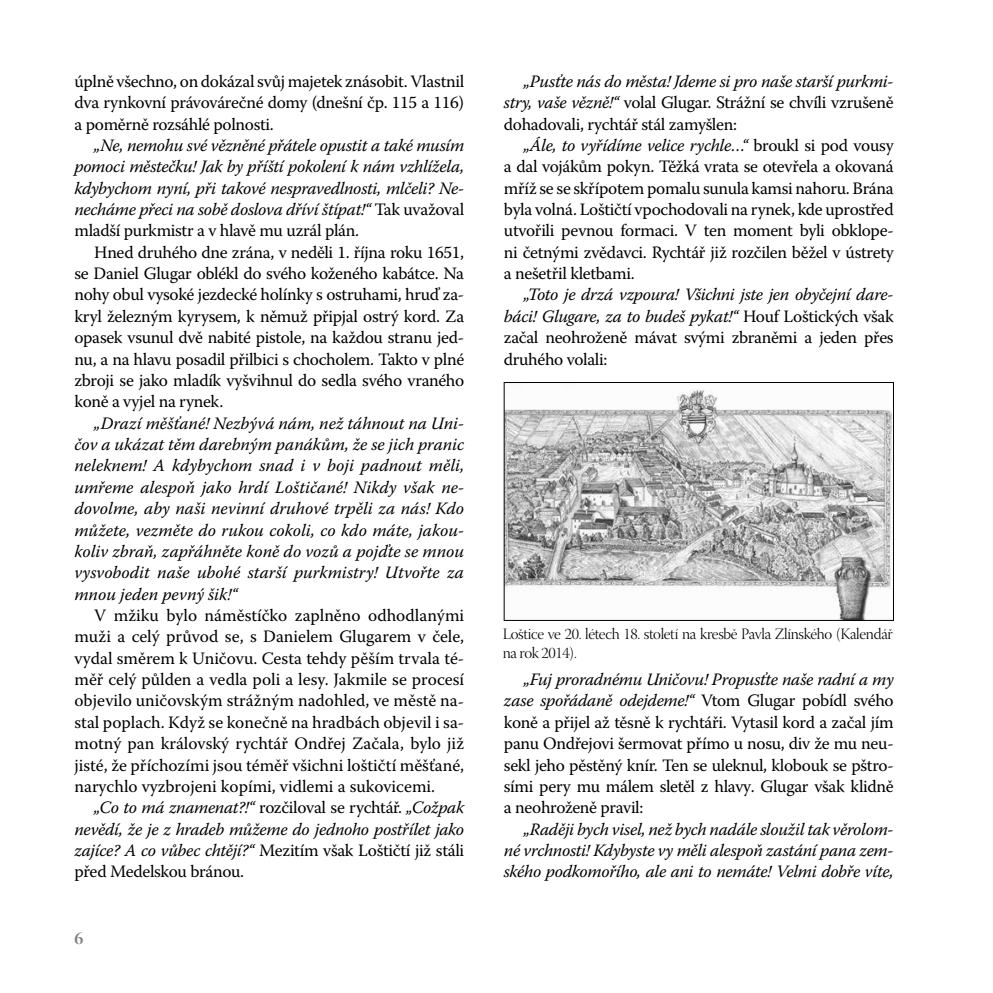
<style>
.page{position:relative;width:993px;height:993px;background:#fff}
.page>*{position:absolute;margin:0;border:0;box-sizing:border-box;transform-origin:0 0}
.t1{font:17.5px "Warnock Pro Bold Disp";color:#808284}
.t2{font:17.32px/21.3px "Warnock Pro";letter-spacing:-.02em;color:#000;text-align:justify}
.t3{font:italic 17.32px/21.3px "Warnock Pro";letter-spacing:-.02em;color:#000;text-align:justify}
.t4{font:15.75px/18.9px "Warnock Pro Light Disp";letter-spacing:-.02em;color:#000}
.s1{font-style:normal}
.s2{font-style:italic}
</style>
<div class="page">
<img style="left:506px;top:389px;width:385px;height:229px">
<div style="left:504px;top:382px;width:389px;height:238px;border:1px solid #000"></div>
<p class="t2" style="left:74px;top:70px;width:391px">úplně všechno, on dokázal svůj majetek znásobit. Vlastnil dva rynkovní právovárečné domy (dnešní čp. 115 a 116) a poměrně rozsáhlé polnosti.</p>
<p class="t3" style="left:74px;top:134px;width:391px;text-indent:20px">„Ne, nemohu své vězněné přátele opustit a také musím pomoci městečku! Jak by příští pokolení k nám vzhlížela, kdybychom nyní, při takové nespravedlnosti, mlčeli? Ne&shy;necháme přeci na sobě doslova dříví štípat!“ <span class="s1">Tak uvažoval mladší purkmistr a v hlavě mu uzrál plán.</span></p>
<p class="t2" style="left:74px;top:241px;width:391px;text-indent:20px">Hned druhého dne zrána, v neděli 1. října roku 1651, se Daniel Glugar oblékl do svého koženého kabátce. Na nohy obul vysoké jezdecké holínky s ostruhami, hruď za&shy;kryl železným kyrysem, k němuž připjal ostrý kord. Za opasek vsunul dvě nabité pistole, na každou stranu jed&shy;nu, a na hlavu posadil přilbici s chocholem. Takto v plné zbroji se jako mladík vyšvihnul do sedla svého vraného koně a vyjel na rynek.</p>
<p class="t3" style="left:74px;top:412px;width:391px;text-indent:20px">„Drazí měšťané! Nezbývá nám, než táhnout na Uni&shy;čov a ukázat těm darebným panákům, že se jich pranic neleknem! A kdybychom snad i v boji padnout měli, umřeme alespoň jako hrdí Loštičané! Nikdy však ne&shy;dovolme, aby naši nevinní druhové trpěli za nás! Kdo můžete, vezměte do rukou cokoli, co kdo máte, jakou&shy;koliv zbraň, zapřáhněte koně do vozů a pojďte se mnou vysvobodit naše ubohé starší purkmistry! Utvořte za mnou jeden pevný šik!“</p>
<p class="t2" style="left:74px;top:604px;width:391px;text-indent:20px">V mžiku bylo náměstíčko zaplněno odhodlanými muži a celý průvod se, s Danielem Glugarem v čele, vydal směrem k Uničovu. Cesta tehdy pěším trvala té&shy;měř celý půlden a vedla poli a lesy. Jakmile se procesí objevilo uničovským strážným nadohled, ve městě na&shy;stal poplach. Když se konečně na hradbách objevil i sa&shy;motný pan královský rychtář Ondřej Začala, bylo již jisté, že příchozími jsou téměř všichni loštičtí měšťané, narychlo vyzbrojeni kopími, vidlemi a sukovicemi.</p>
<p class="t3" style="left:74px;top:796px;width:391px;text-indent:20px">„Co to má znamenat?!“ <span class="s1">rozčiloval se rychtář.</span> „Cožpak nevědí, že je z hradeb můžeme do jednoho postřílet jako zajíce? A co vůbec chtějí?“ <span class="s1">Mezitím však Loštičtí již stáli před Medelskou bránou.</span></p>
<p class="t1" style="left:74px;top:927px;width:10px">6</p>
<p class="t2" style="left:504px;top:70px;width:391px;text-indent:20px"><span class="s2">„Pusťte nás do města! Jdeme si pro naše starší purkmi&shy;stry, vaše vězně!“</span> volal Glugar. Strážní se chvíli vzrušeně dohadovali, rychtář stál zamyšlen:</p>
<p class="t2" style="left:504px;top:134px;width:391px;text-indent:20px"><span class="s2">„Ále, to vyřídíme velice rychle…“</span> broukl si pod vousy a dal vojákům pokyn. Těžká vrata se otevřela a okovaná mříž se se skřípotem pomalu sunula kamsi nahoru. Brána byla volná. Loštičtí vpochodovali na rynek, kde uprostřed utvořili pevnou formaci. V ten moment byli obklope&shy;ni četnými zvědavci. Rychtář již rozčilen běžel v ústrety a nešetřil kletbami.</p>
<p class="t3" style="left:504px;top:284px;width:391px;text-indent:20px">„Toto je drzá vzpoura! Všichni jste jen obyčejní dare&shy;báci! Glugare, za to budeš pykat!“ <span class="s1">Houf Loštických však začal neohroženě mávat svými zbraněmi a jeden přes druhého volali:</span></p>
<p class="t4" style="left:502px;top:625px;width:391px">Loštice ve 20. létech 18. století na kresbě Pavla Zlínského (Kalendář na rok 2014).</p>
<p class="t2" style="left:504px;top:668px;width:391px;text-indent:20px"><span class="s2">„Fuj proradnému Uničovu! Propusťte naše radní a my zase spořádaně odejdeme!“</span> Vtom Glugar pobídl svého koně a přijel až těsně k rychtáři. Vytasil kord a začal jím panu Ondřejovi šermovat přímo u nosu, div že mu neu&shy;sekl jeho pěstěný knír. Ten se uleknul, klobouk se pštro&shy;sími pery mu málem sletěl z hlavy. Glugar však klidně a neohroženě pravil:</p>
<p class="t3" style="left:504px;top:817px;width:391px;text-indent:20px">„Raději bych visel, než bych nadále sloužil tak věrolom&shy;né vrchnosti! Kdybyste vy měli alespoň zastání pana zem&shy;ského podkomořího, ale ani to nemáte! Velmi dobře víte,</p>
</div>
